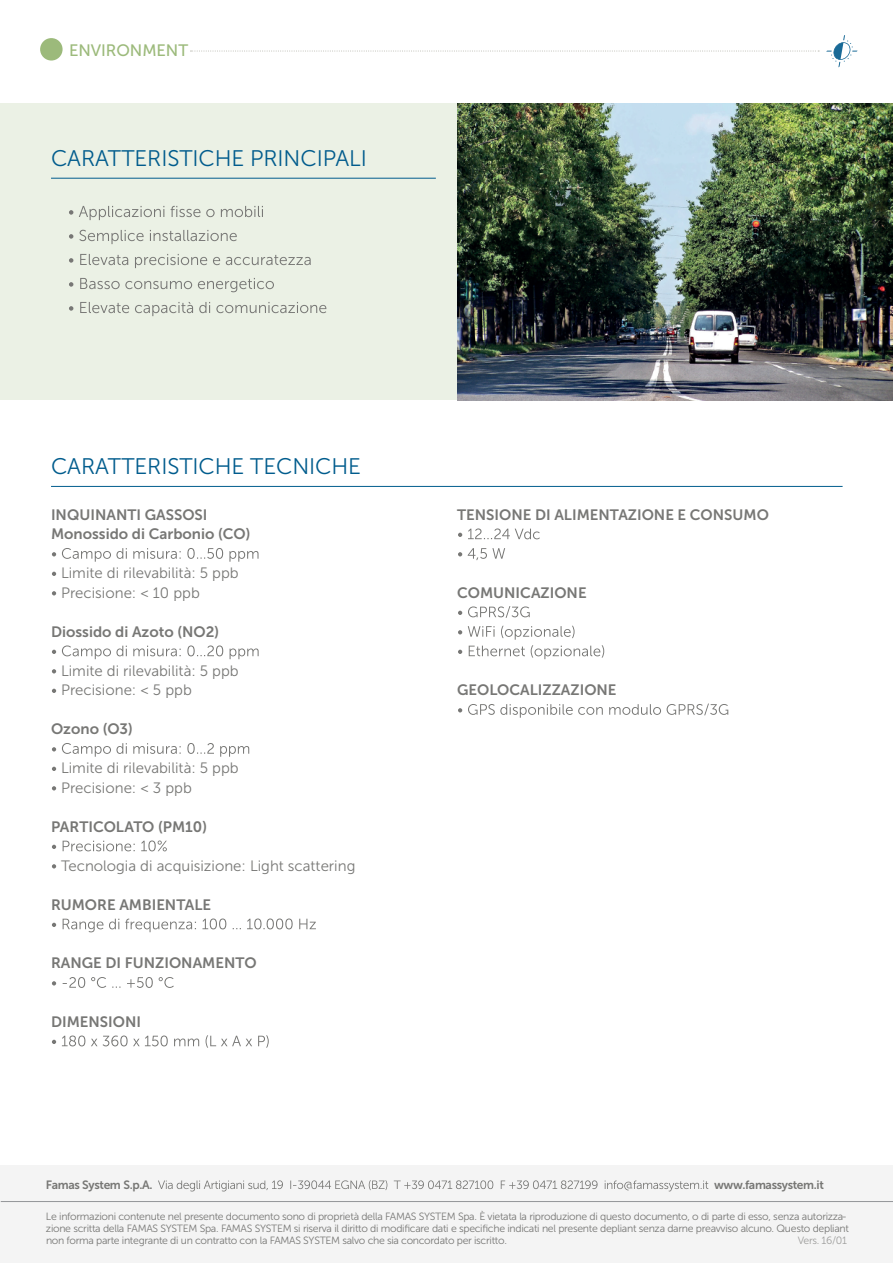
<style>
.page{position:relative;width:893px;height:1263px;background:#fff}
.page>*{position:absolute;margin:0;border:0;box-sizing:border-box;transform-origin:0 0}
.t1{font:22.5px "Museo Sans 300";letter-spacing:-.005em;color:#015c8d}
.t2{font:16.5px "Museo Sans 500";letter-spacing:-.005em;color:#9cba7b}
.t3{font:15px/19.5px "Museo Sans 700";color:#777775}
.t4{font:15px/19.5px "Museo Sans 300";color:#777775}
.t5{font:12px "Museo Sans 700";letter-spacing:-.03em;color:#777775}
.t6{font:10.5px/12px "Museo Sans 300";letter-spacing:-.03em;color:#777775}
</style>
<div class="page">
<div style="left:0;top:103px;width:893px;height:297px;background:#ebf1e5"></div>
<svg style="left:52px;top:548px;width:206px;height:14px"></svg>
<svg style="left:52px;top:572px;width:4px;height:4px"></svg>
<svg style="left:52px;top:591px;width:4px;height:4px"></svg>
<svg style="left:52px;top:650px;width:4px;height:4px"></svg>
<svg style="left:62px;top:645px;width:197px;height:14px"></svg>
<svg style="left:52px;top:669px;width:4px;height:4px"></svg>
<svg style="left:52px;top:689px;width:4px;height:4px"></svg>
<svg style="left:52px;top:747px;width:4px;height:4px"></svg>
<svg style="left:62px;top:743px;width:187px;height:14px"></svg>
<svg style="left:52px;top:767px;width:4px;height:4px"></svg>
<svg style="left:52px;top:786px;width:4px;height:4px"></svg>
<svg style="left:52px;top:840px;width:115px;height:11px"></svg>
<svg style="left:52px;top:864px;width:4px;height:4px"></svg>
<svg style="left:52px;top:923px;width:4px;height:4px"></svg>
<svg style="left:63px;top:918px;width:253px;height:14px"></svg>
<svg style="left:52px;top:977px;width:122px;height:11px"></svg>
<svg style="left:52px;top:1035px;width:217px;height:13px"></svg>
<svg style="left:458px;top:528px;width:82px;height:11px"></svg>
<svg style="left:458px;top:552px;width:4px;height:4px"></svg>
<svg style="left:468px;top:548px;width:37px;height:12px"></svg>
<svg style="left:458px;top:606px;width:72px;height:12px"></svg>
<svg style="left:458px;top:626px;width:146px;height:33px"></svg>
<svg style="left:458px;top:703px;width:270px;height:15px"></svg>
<hr style="left:51px;top:486px;width:792px;height:1px;background:#015c8d">
<svg style="left:69px;top:206px;width:194px;height:14px"></svg>
<svg style="left:69px;top:230px;width:168px;height:14px"></svg>
<svg style="left:69px;top:254px;width:242px;height:14px"></svg>
<svg style="left:69px;top:278px;width:205px;height:14px"></svg>
<svg style="left:69px;top:302px;width:257px;height:14px"></svg>
<hr style="left:51px;top:178px;width:385px;height:1px;background:#015c8d">
<svg style="left:190px;top:50px;width:629px;height:2px"></svg>
<div style="left:0;top:1166px;width:893px;height:97px;background:#f4f4f4"></div>
<hr style="left:1px;top:1201px;width:892px;height:1px;background:#939598">
<svg style="left:158px;top:1180px;width:550px;height:11px"></svg>
<div style="left:40px;top:38px;width:23px;height:23px;background:#9cba7b;border-radius:50%"></div>
<img style="left:457px;top:103px;width:436px;height:297px">
<svg style="left:826px;top:35px;width:31px;height:32px"></svg>
<h2 class="t2" style="left:69px;top:42px;width:121px">ENVIRONMENT</h2>
<h1 class="t1" style="left:51px;top:146px;width:317px">CARATTERISTICHE PRINCIPALI</h1>
<h1 class="t1" style="left:51px;top:454px;width:312px">CARATTERISTICHE TECNICHE</h1>
<h3 class="t3" style="left:51px;top:505px;width:201px">INQUINANTI GASSOSI<br>Monossido di Carbonio (CO)</h3>
<h3 class="t4" style="left:61px;top:563px;width:179px">Limite di rilevabilità: 5 ppb<br>Precisione: &lt; 10 ppb</h3>
<h3 class="t3" style="left:51px;top:622px;width:170px">Diossido di Azoto (NO2)</h3>
<h3 class="t4" style="left:61px;top:661px;width:179px">Limite di rilevabilità: 5 ppb<br>Precisione: &lt; 5 ppb</h3>
<h3 class="t3" style="left:51px;top:719px;width:83px">Ozono (O3)</h3>
<h3 class="t4" style="left:61px;top:758px;width:179px">Limite di rilevabilità: 5 ppb<br>Precisione: &lt; 3 ppb</h3>
<h3 class="t3" style="left:51px;top:817px;width:157px">PARTICOLATO (PM10)</h3>
<h3 class="t4" style="left:61px;top:856px;width:296px">Tecnologia di acquisizione: Light scattering</h3>
<h3 class="t3" style="left:51px;top:895px;width:162px">RUMORE AMBIENTALE</h3>
<h3 class="t3" style="left:51px;top:953px;width:207px">RANGE DI FUNZIONAMENTO</h3>
<h3 class="t3" style="left:51px;top:1012px;width:92px">DIMENSIONI</h3>
<h3 class="t3" style="left:457px;top:505px;width:313px">TENSIONE DI ALIMENTAZIONE E CONSUMO</h3>
<h3 class="t3" style="left:457px;top:583px;width:131px">COMUNICAZIONE</h3>
<h3 class="t3" style="left:457px;top:680px;width:161px">GEOLOCALIZZAZIONE</h3>
<p class="t5" style="left:46px;top:1178px;width:108px">Famas System S.p.A.</p>
<p class="t5" style="left:714px;top:1178px;width:111px">www.famassystem.it</p>
<p class="t6" style="left:46px;top:1210px;width:804px">Le informazioni contenute nel presente documento sono di proprietà della FAMAS SYSTEM Spa. È vietata la riproduzione di questo documento, o di parte di esso, senza autorizza&shy;zione scritta della FAMAS SYSTEM Spa. FAMAS SYSTEM si riserva il diritto di modificare dati e specifiche indicati nel presente depliant senza darne preavviso alcuno. Questo depliant non forma parte integrante di un contratto con la FAMAS SYSTEM salvo che sia concordato per iscritto.</p>
<p class="t6" style="left:798px;top:1234px;width:51px">Vers. 16/01</p>
</div>
